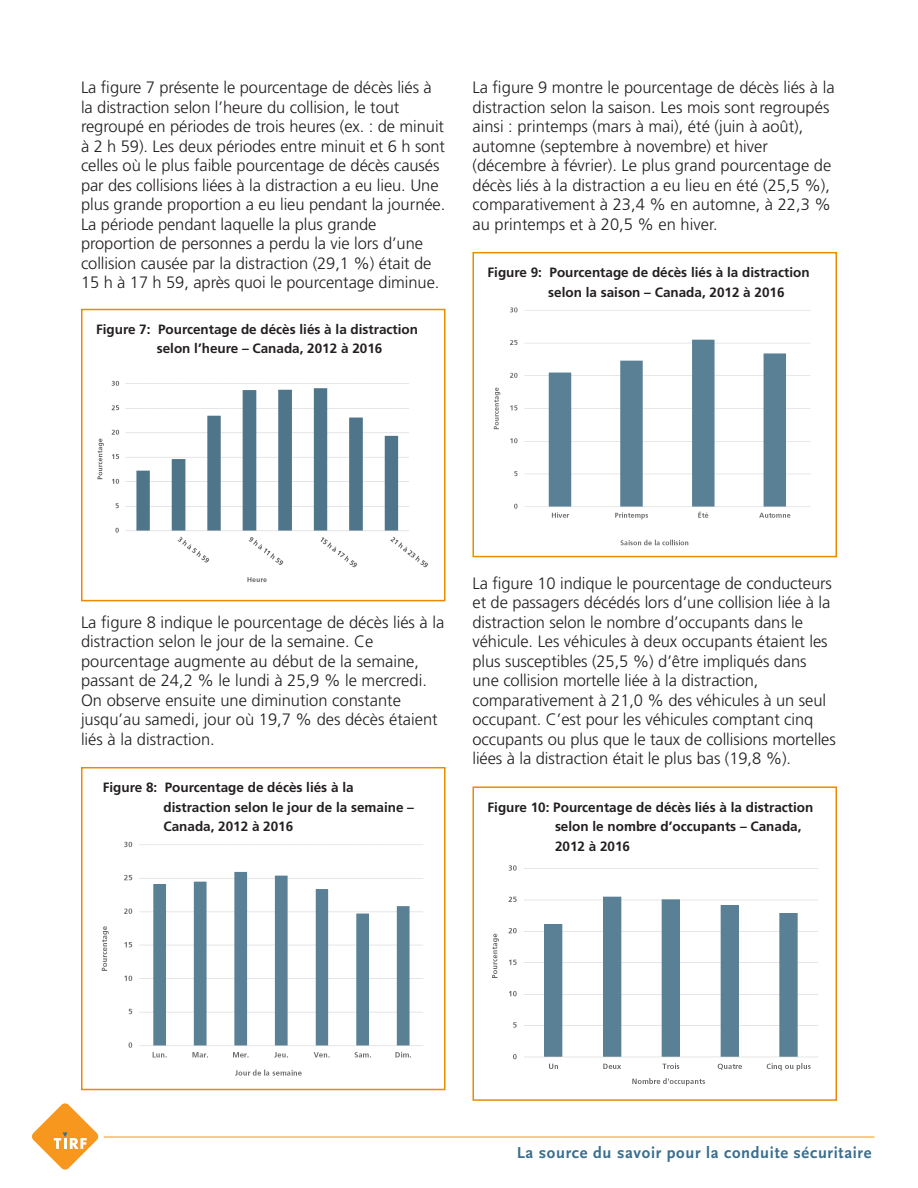
<style>
.page{position:relative;width:918px;height:1188px;background:#fff}
.page>*{position:absolute;margin:0;border:0;box-sizing:border-box;transform-origin:0 0}
.BODY_COPY{font:300 16.5px/19.5px "Frutiger LT Std";letter-spacing:-.005em;color:#231f20}
.t1{font:700 16.5px "Scala Sans OT";letter-spacing:.04em;color:#386e8f}
.BODY_COPY-2{font:700 13.5px/19.5px "Frutiger LT Std";color:#231f20}
</style>
<div class="page">
<hr style="left:104px;top:1137px;width:771px;height:1px;background:#f7971d">
<svg style="left:32px;top:1103px;width:67px;height:67px"></svg>
<div style="left:81px;top:309px;width:365px;height:292px;border:2px solid #ed8b00"></div>
<img style="left:97px;top:380px;width:331px;height:202px">
<div style="left:81px;top:767px;width:365px;height:323px;border:2px solid #ed8b00"></div>
<img style="left:101px;top:841px;width:322px;height:235px">
<div style="left:472px;top:252px;width:365px;height:305px;border:2px solid #ed8b00"></div>
<img style="left:493px;top:307px;width:317px;height:239px">
<div style="left:472px;top:786px;width:365px;height:315px;border:2px solid #ed8b00"></div>
<img style="left:492px;top:865px;width:326px;height:221px">
<p class="BODY_COPY" style="left:81px;top:78px;width:366px">La figure 7 présente le pourcentage de décès liés à la distraction selon l’heure du collision, le tout regroupé en périodes de trois heures (ex. : de minuit à 2 h 59). Les deux périodes entre minuit et 6 h sont celles où le plus faible pourcentage de décès causés par des collisions liées à la distraction a eu lieu. Une plus grande proportion a eu lieu pendant la journée.<br>La période pendant laquelle la plus grande proportion de personnes a perdu la vie lors d’une collision causée par la distraction (29,1 %) était de 15 h à 17 h 59, après quoi le pourcentage diminue.</p>
<p class="BODY_COPY-2" style="left:96px;top:320px;width:324px">Figure 7: Pourcentage de décès liés à la distraction</p>
<p class="BODY_COPY-2" style="left:157px;top:339px;width:227px">selon l’heure – Canada, 2012 à 2016</p>
<p class="BODY_COPY" style="left:472px;top:78px;width:364px">La figure 9 montre le pourcentage de décès liés à la distraction selon la saison. Les mois sont regroupés ainsi : printemps (mars à mai), été (juin à août), automne (septembre à novembre) et hiver (décembre à février). Le plus grand pourcentage de décès liés à la distraction a eu lieu en été (25,5 %), comparativement à 23,4 % en automne, à 22,3 % au printemps et à 20,5 % en hiver.</p>
<p class="BODY_COPY-2" style="left:488px;top:263px;width:324px">Figure 9: Pourcentage de décès liés à la distraction</p>
<p class="BODY_COPY-2" style="left:548px;top:282px;width:238px">selon la saison – Canada, 2012 à 2016</p>
<p class="BODY_COPY" style="left:81px;top:613px;width:365px">La figure 8 indique le pourcentage de décès liés à la distraction selon le jour de la semaine. Ce pourcentage augmente au début de la semaine, passant de 24,2 % le lundi à 25,9 % le mercredi.<br>On observe ensuite une diminution constante jusqu’au samedi, jour où 19,7 % des décès étaient liés à la distraction.</p>
<p class="BODY_COPY-2" style="left:103px;top:778px;width:252px">Figure 8: Pourcentage de décès liés à la</p>
<p class="BODY_COPY-2" style="left:164px;top:797px;width:252px">distraction selon le jour de la semaine –<br>Canada, 2012 à 2016</p>
<p class="BODY_COPY" style="left:472px;top:574px;width:365px">La figure 10 indique le pourcentage de conducteurs et de passagers décédés lors d’une collision liée à la distraction selon le nombre d’occupants dans le véhicule. Les véhicules à deux occupants étaient les plus susceptibles (25,5 %) d’être impliqués dans une collision mortelle liée à la distraction, comparativement à 21,0 % des véhicules à un seul occupant. C’est pour les véhicules comptant cinq occupants ou plus que le taux de collisions mortelles liées à la distraction était le plus bas (19,8 %).</p>
<p class="BODY_COPY-2" style="left:488px;top:797px;width:327px">Figure 10: Pourcentage de décès liés à la distraction</p>
<p class="BODY_COPY-2" style="left:555px;top:817px;width:248px">selon le nombre d’occupants – Canada,<br>2012 à 2016</p>
<p class="t1" style="left:517px;top:1143px;width:356px">La source du savoir pour la conduite sécuritaire</p>
</div>
